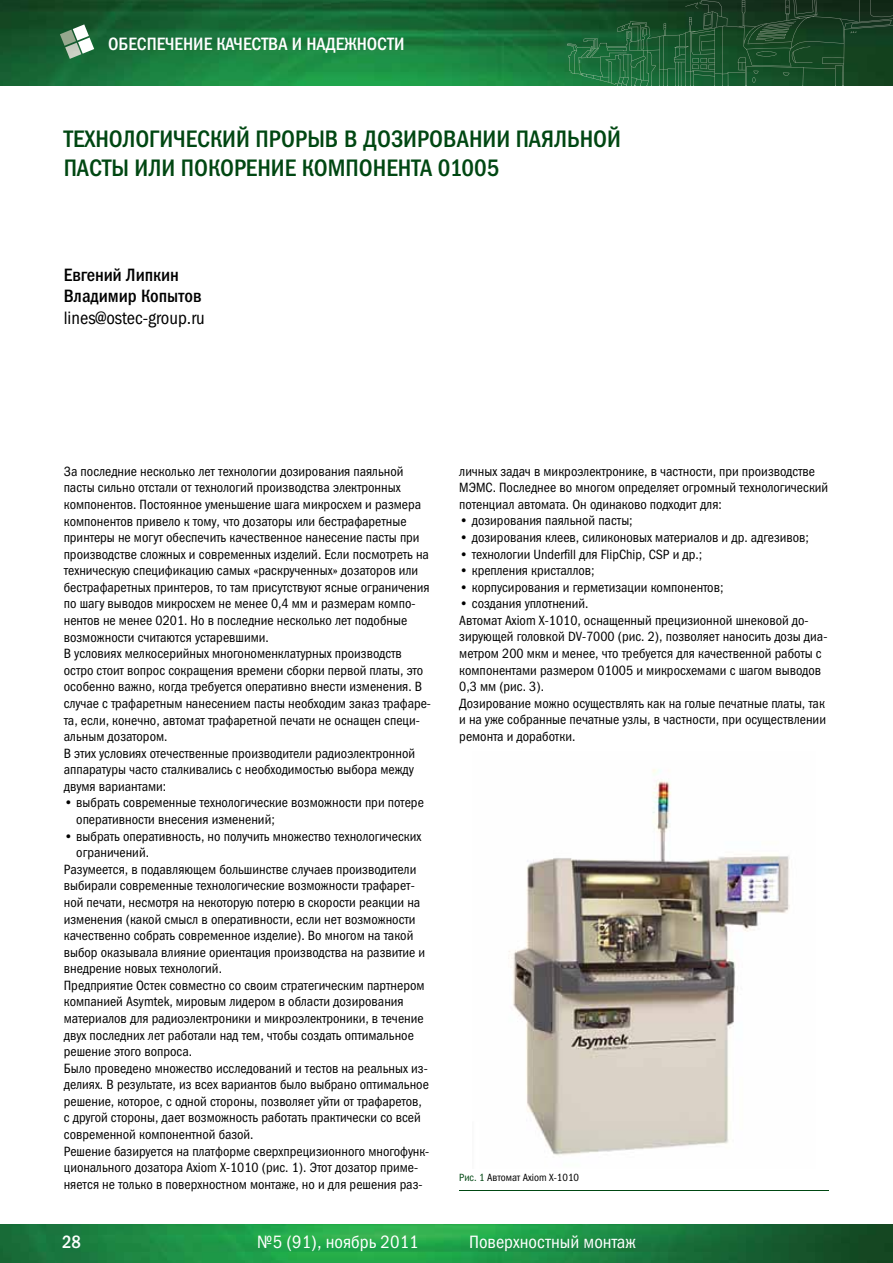
<style>
.page{position:relative;width:893px;height:1263px;background:#fff}
.page>*{position:absolute;margin:0;border:0;box-sizing:border-box;transform-origin:0 0}
.t1{font:24px/28.8px "Franklin Gothic Medi Cond C";color:#004712}
.t2{font:18px "Franklin Gothic Book Cond C";color:#fff}
.t3{font:18px "Franklin Gothic Medi Cond C";color:#fff}
.t4{font:18px/21.6px "Franklin Gothic Medi Cond C";color:#000}
.t5{font:18px "Franklin Gothic Book Cond C";color:#000}
.t6{font:13.5px/16.6px "Franklin Gothic Book Cond C";color:#000}
.t7{font:10.5px "Franklin Gothic Book Cond C";color:#000}
.s1{color:#004712}
</style>
<div class="page">
<img style="left:0;top:1225px;width:893px;height:38px">
<img style="left:0;top:0;width:893px;height:85px">
<svg style="left:617px;top:85px;width:227px;height:1px"></svg>
<img style="left:617px;top:0;width:276px;height:46px">
<img style="left:65px;top:46px;width:16px;height:13px">
<svg style="left:73px;top:24px;width:21px;height:30px"></svg>
<img style="left:60px;top:30px;width:16px;height:16px">
<hr style="left:459px;top:1190px;width:370px;height:1px;background:#004712">
<img style="left:508px;top:769px;width:282px;height:387px">
<h2 class="t3" style="left:108px;top:34px;width:298px">ОБЕСПЕЧЕНИЕ КАЧЕСТВА И НАДЕЖНОСТИ</h2>
<h1 class="t1" style="left:64px;top:124px;width:559px">ТЕХНОЛОГИЧЕСКИЙ ПРОРЫВ В ДОЗИРОВАНИИ ПАЯЛЬНОЙ<br>ПАСТЫ ИЛИ ПОКОРЕНИЕ КОМПОНЕНТА 01005</h1>
<h2 class="t4" style="left:64px;top:264px;width:139px">Евгений Липкин<br>Владимир Копытов</h2>
<h2 class="t5" style="left:64px;top:308px;width:143px">lines@ostec-group.ru</h2>
<p class="t6" style="left:64px;top:463px;width:369px">За последние несколько лет технологии дозирования паяльной пасты сильно отстали от технологий производства электронных компонентов. Постоянное уменьшение шага микросхем и размера компонентов привело к тому, что дозаторы или бестрафаретные принтеры не могут обеспечить качественное нанесение пасты при производстве сложных и современных изделий. Если посмотреть на техническую спецификацию самых «раскрученных» дозаторов или бестрафаретных принтеров, то там присутствуют ясные ограничения по шагу выводов микросхем не менее 0,4 мм и размерам компо&shy;нентов не менее 0201. Но в последние несколько лет подобные возможности считаются устаревшими.<br>В условиях мелкосерийных многономенклатурных производств остро стоит вопрос сокращения времени сборки первой платы, это особенно важно, когда требуется оперативно внести изменения. В случае с трафаретным нанесением пасты необходим заказ трафаре&shy;та, если, конечно, автомат трафаретной печати не оснащен специ&shy;альным дозатором.<br>В этих условиях отечественные производители радиоэлектронной аппаратуры часто сталкивались с необходимостью выбора между двумя вариантами:</p>
<p class="t6" style="left:76px;top:794px;width:349px;text-indent:-13px">• выбрать современные технологические возможности при потере оперативности внесения изменений;</p>
<p class="t6" style="left:64px;top:828px;width:359px">• выбрать оперативность, но получить множество технологических</p>
<p class="t6" style="left:76px;top:844px;width:74px">ограничений.</p>
<p class="t6" style="left:64px;top:861px;width:354px">Разумеется, в подавляющем большинстве случаев производители</p>
<p class="t6" style="left:64px;top:877px;width:352px">выбирали современные технологические возможности трафарет-</p>
<p class="t6" style="left:64px;top:894px;width:358px">ной печати, несмотря на некоторую потерю в скорости реакции на</p>
<p class="t6" style="left:64px;top:910px;width:353px">изменения (какой смысл в оперативности, если нет возможности</p>
<p class="t6" style="left:64px;top:927px;width:351px">качественно собрать современное изделие). Во многом на такой</p>
<p class="t6" style="left:64px;top:944px;width:363px">выбор оказывала влияние ориентация производства на развитие и</p>
<p class="t6" style="left:64px;top:960px;width:160px">внедрение новых технологий.</p>
<p class="t6" style="left:64px;top:977px;width:362px">Предприятие Остек совместно со своим стратегическим партнером</p>
<p class="t6" style="left:64px;top:993px;width:341px">компанией Asymtek, мировым лидером в области дозирования</p>
<p class="t6" style="left:64px;top:1010px;width:361px">материалов для радиоэлектроники и микроэлектроники, в течение</p>
<p class="t6" style="left:64px;top:1026px;width:352px">двух последних лет работали над тем, чтобы создать оптимальное</p>
<p class="t6" style="left:64px;top:1043px;width:130px">решение этого вопроса.</p>
<p class="t6" style="left:64px;top:1060px;width:365px">Было проведено множество исследований и тестов на реальных из-</p>
<p class="t6" style="left:64px;top:1076px;width:367px">делиях. В результате, из всех вариантов было выбрано оптимальное</p>
<p class="t6" style="left:64px;top:1093px;width:360px">решение, которое, с одной стороны, позволяет уйти от трафаретов,</p>
<p class="t6" style="left:64px;top:1109px;width:359px">с другой стороны, дает возможность работать практически со всей</p>
<p class="t6" style="left:64px;top:1126px;width:191px">современной компонентной базой.</p>
<p class="t6" style="left:64px;top:1143px;width:367px">Решение базируется на платформе сверхпрецизионного многофунк-</p>
<p class="t6" style="left:64px;top:1159px;width:356px">ционального дозатора Axiom X-1010 (рис. 1). Этот дозатор приме-</p>
<p class="t6" style="left:64px;top:1176px;width:360px">няется не только в поверхностном монтаже, но и для решения раз-</p>
<p class="t6" style="left:459px;top:463px;width:371px">личных задач в микроэлектронике, в частности, при производстве<br>МЭМС. Последнее во многом определяет огромный технологический потенциал автомата. Он одинаково подходит для:</p>
<p class="t6" style="left:459px;top:512px;width:175px">• дозирования паяльной пасты;</p>
<p class="t6" style="left:459px;top:529px;width:351px">• дозирования клеев, силиконовых материалов и др. адгезивов;</p>
<p class="t6" style="left:459px;top:545px;width:244px">• технологии Underfill для FlipChip, CSP и др.;</p>
<p class="t6" style="left:459px;top:562px;width:137px">• крепления кристаллов;</p>
<p class="t6" style="left:459px;top:579px;width:266px">• корпусирования и герметизации компонентов;</p>
<p class="t6" style="left:459px;top:595px;width:370px">• создания уплотнений.<br>Автомат Axiom X-1010, оснащенный прецизионной шнековой до&shy;зирующей головкой DV-7000 (рис. 2), позволяет наносить дозы диа&shy;метром 200 мкм и менее, что требуется для качественной работы с компонентами размером 01005 и микросхемами с шагом выводов 0,3 мм (рис. 3).<br>Дозирование можно осуществлять как на голые печатные платы, так и на уже собранные печатные узлы, в частности, при осуществлении ремонта и доработки.</p>
<p class="t7" style="left:459px;top:1172px;width:121px"><span class="s1">Рис. 1</span> Автомат Axiom X-1010</p>
<h2 class="t3" style="left:62px;top:1232px;width:20px">28</h2>
<h2 class="t2" style="left:257px;top:1232px;width:163px">№5 (91), ноябрь 2011</h2>
<h2 class="t2" style="left:469px;top:1232px;width:168px">Поверхностный монтаж</h2>
</div>
